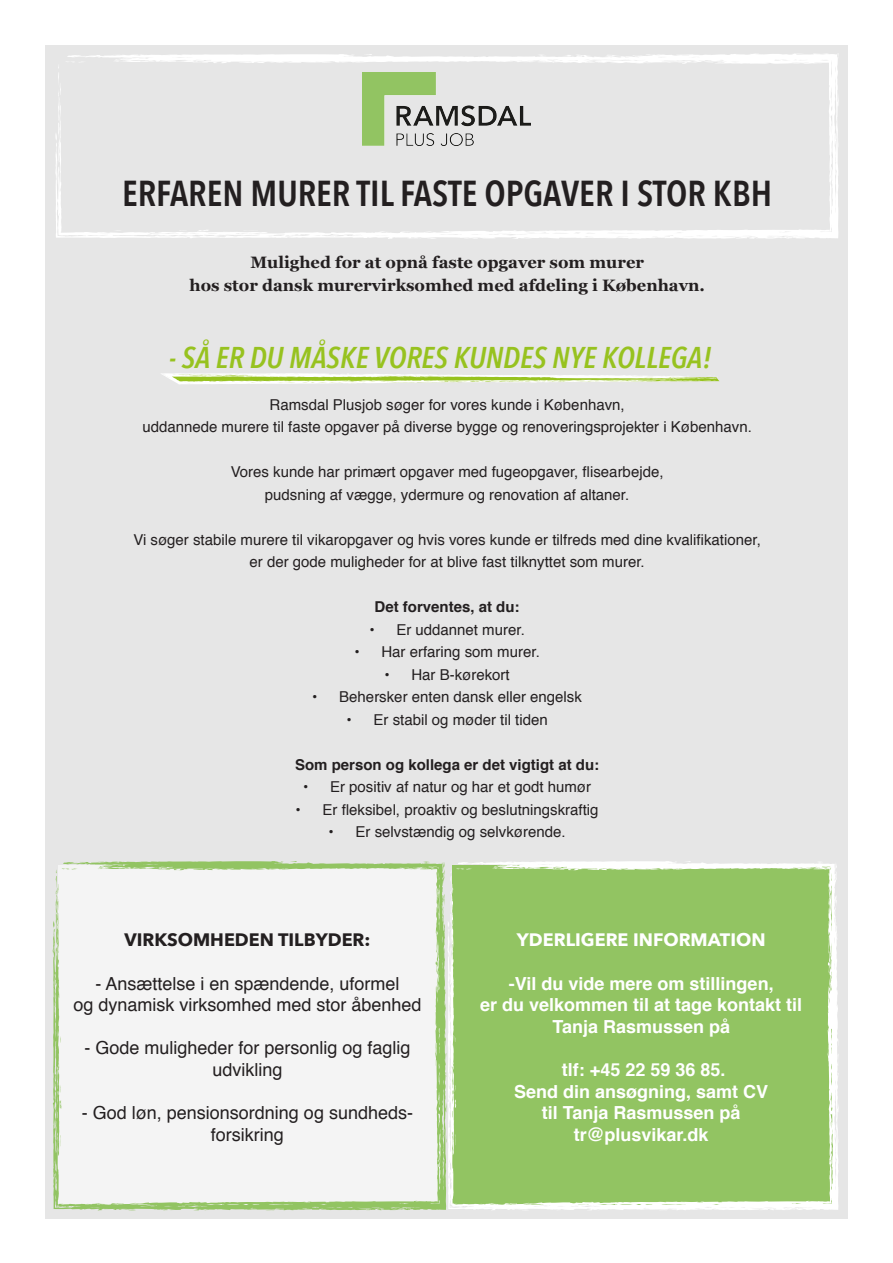
<style>
.page{position:relative;width:893px;height:1263px;background:#fff}
.page>*{position:absolute;margin:0;border:0;box-sizing:border-box;transform-origin:0 0}
.t1{font:600 36px "Avenir Next Condensed";color:#231f20}
.t2{font:italic 600 30px "Avenir Next Condensed";color:#97c21f}
.t3{font:18px/21.6px "Helvetica";color:#231f20;text-align:center}
.t4{font:700 18px "Helvetica";color:#fff}
.t5{font:700 18px "Avenir Next";color:#fff}
.t6{font:700 18px "Avenir Next";color:#231f20}
.t7{font:700 16.5px "Georgia";color:#231f20}
.t8{font:15px "Helvetica";color:#231f20}
.t9{font:700 15px "Helvetica";color:#231f20}
</style>
<div class="page">
<div style="left:45px;top:45px;width:803px;height:1173px;background:#e6e6e6"></div>
<svg style="left:55px;top:53px;width:784px;height:186px"></svg>
<svg style="left:52px;top:861px;width:395px;height:349px;fill:#f4f4f4"></svg>
<svg style="left:448px;top:861px;width:391px;height:349px;background:#9ac86e"></svg>
<img style="left:363px;top:72px;width:168px;height:74px">
<svg style="left:161px;top:373px;width:558px;height:11px"></svg>
<p class="t1" style="left:122px;top:162px;width:651px">ERFAREN MURER TIL FASTE OPGAVER I STOR KBH</p>
<p class="t7" style="left:250px;top:250px;width:395px">Mulighed for at opnå faste opgaver som murer</p>
<p class="t7" style="left:189px;top:273px;width:517px">hos stor dansk murervirksomhed med afdeling i København.</p>
<p class="t2" style="left:169px;top:339px;width:544px">- SÅ ER DU MÅSKE VORES KUNDES NYE KOLLEGA!</p>
<p class="t8" style="left:270px;top:393px;width:357px">Ramsdal Plusjob søger for vores kunde i København,</p>
<p class="t8" style="left:142px;top:415px;width:611px">uddannede murere til faste opgaver på diverse bygge og renoveringsprojekter i København.</p>
<p class="t8" style="left:231px;top:460px;width:434px">Vores kunde har primært opgaver med fugeopgaver, flisearbejde,</p>
<p class="t8" style="left:265px;top:483px;width:366px">pudsning af vægge, ydermure og renovation af altaner.</p>
<p class="t8" style="left:133px;top:528px;width:629px">Vi søger stabile murere til vikaropgaver og hvis vores kunde er tilfreds med dine kvalifikationer,</p>
<p class="t8" style="left:250px;top:550px;width:397px">er der gode muligheder for at blive fast tilknyttet som murer.</p>
<p class="t9" style="left:375px;top:595px;width:147px">Det forventes, at du:</p>
<p class="t8" style="left:369px;top:618px;width:157px">• Er uddannet murer.</p>
<p class="t8" style="left:354px;top:640px;width:187px">• Har erfaring som murer.</p>
<p class="t8" style="left:384px;top:663px;width:127px">• Har B-kørekort</p>
<p class="t8" style="left:312px;top:685px;width:271px">• Behersker enten dansk eller engelsk</p>
<p class="t8" style="left:346px;top:708px;width:203px">• Er stabil og møder til tiden</p>
<p class="t9" style="left:295px;top:752px;width:306px">Som person og kollega er det vigtigt at du:</p>
<p class="t8" style="left:303px;top:775px;width:289px">• Er positiv af natur og har et godt humør</p>
<p class="t8" style="left:296px;top:798px;width:304px">• Er fleksibel, proaktiv og beslutningskraftig</p>
<p class="t8" style="left:329px;top:820px;width:239px">• Er selvstændig og selvkørende.</p>
<p class="t6" style="left:124px;top:924px;width:248px">VIRKSOMHEDEN TILBYDER:</p>
<p class="t3" style="left:73px;top:973px;width:350px">- Ansættelse i en spændende, uformel<br>og dynamisk virksomhed med stor åbenhed</p>
<p class="t3" style="left:84px;top:1038px;width:328px">- Gode muligheder for personlig og faglig udvikling</p>
<p class="t3" style="left:82px;top:1103px;width:333px">- God løn, pensionsordning og sundheds&shy;forsikring</p>
<p class="t5" style="left:517px;top:924px;width:250px">YDERLIGERE INFORMATION</p>
<p class="t4" style="left:509px;top:969px;width:266px">-Vil du vide mere om stillingen,</p>
<p class="t4" style="left:480px;top:990px;width:324px">er du velkommen til at tage kontakt til</p>
<p class="t4" style="left:552px;top:1012px;width:179px">Tanja Rasmussen på</p>
<p class="t4" style="left:562px;top:1055px;width:165px">tlf: +45 22 59 36 85.</p>
<p class="t4" style="left:514px;top:1077px;width:256px">Send din ansøgning, samt CV</p>
<p class="t4" style="left:542px;top:1098px;width:200px">til Tanja Rasmussen på</p>
<p class="t4" style="left:574px;top:1120px;width:136px">tr@plusvikar.dk</p>
</div>
